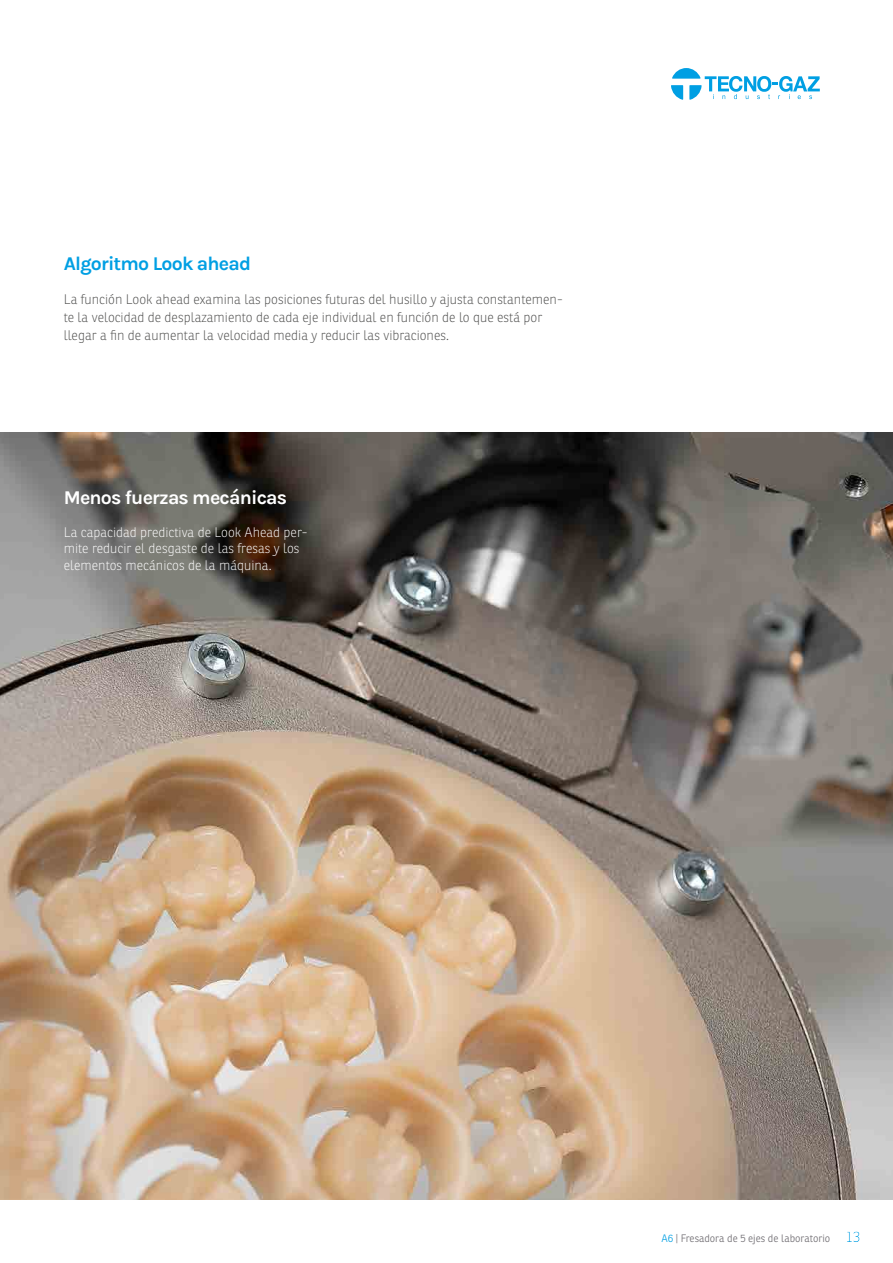
<style>
.page{position:relative;width:893px;height:1263px;background:#fff}
.page>*{position:absolute;margin:0;border:0;box-sizing:border-box;transform-origin:0 0}
.Sottotitolo_alta_evi{font:700 19.5px "Karla";letter-spacing:-.04em;color:#fff}
.Sottotitolo_alta_evi-2{font:700 19.5px "Karla";letter-spacing:-.04em;color:#009fe3}
.Paragrafo_di_base{font:100 13.5px/18px "Ronnia";color:#4a4a49}
.Paragrafo_di_base-2{font:100 13.5px/16.5px "Ronnia";color:#fff}
.t1{font:300 10.5px "Ronnia";color:#716e73}
.s1{color:#009fe3}
.s2{font-size:15px;color:#009fe3}
</style>
<div class="page">
<img style="left:0;top:432px;width:893px;height:767px">
<svg style="left:672px;top:68px;width:148px;height:31px"></svg>
<p class="Sottotitolo_alta_evi-2" style="left:64px;top:251px;width:189px">Algoritmo Look ahead</p>
<p class="Paragrafo_di_base" style="left:64px;top:291px;width:500px">La función Look ahead examina las posiciones futuras del husillo y ajusta constantemen&shy;te la velocidad de desplazamiento de cada eje individual en función de lo que está por llegar a fin de aumentar la velocidad media y reducir las vibraciones.</p>
<p class="Sottotitolo_alta_evi" style="left:64px;top:485px;width:225px">Menos fuerzas mecánicas</p>
<p class="Paragrafo_di_base-2" style="left:64px;top:524px;width:245px">La capacidad predictiva de Look Ahead per&shy;mite reducir el desgaste de las fresas y los elementos mecánicos de la máquina.</p>
<p class="t1" style="left:661px;top:1232px;width:200px"><span class="s1">A6</span> | Fresadora de 5 ejes de laboratorio <span class="s2">13</span></p>
</div>
